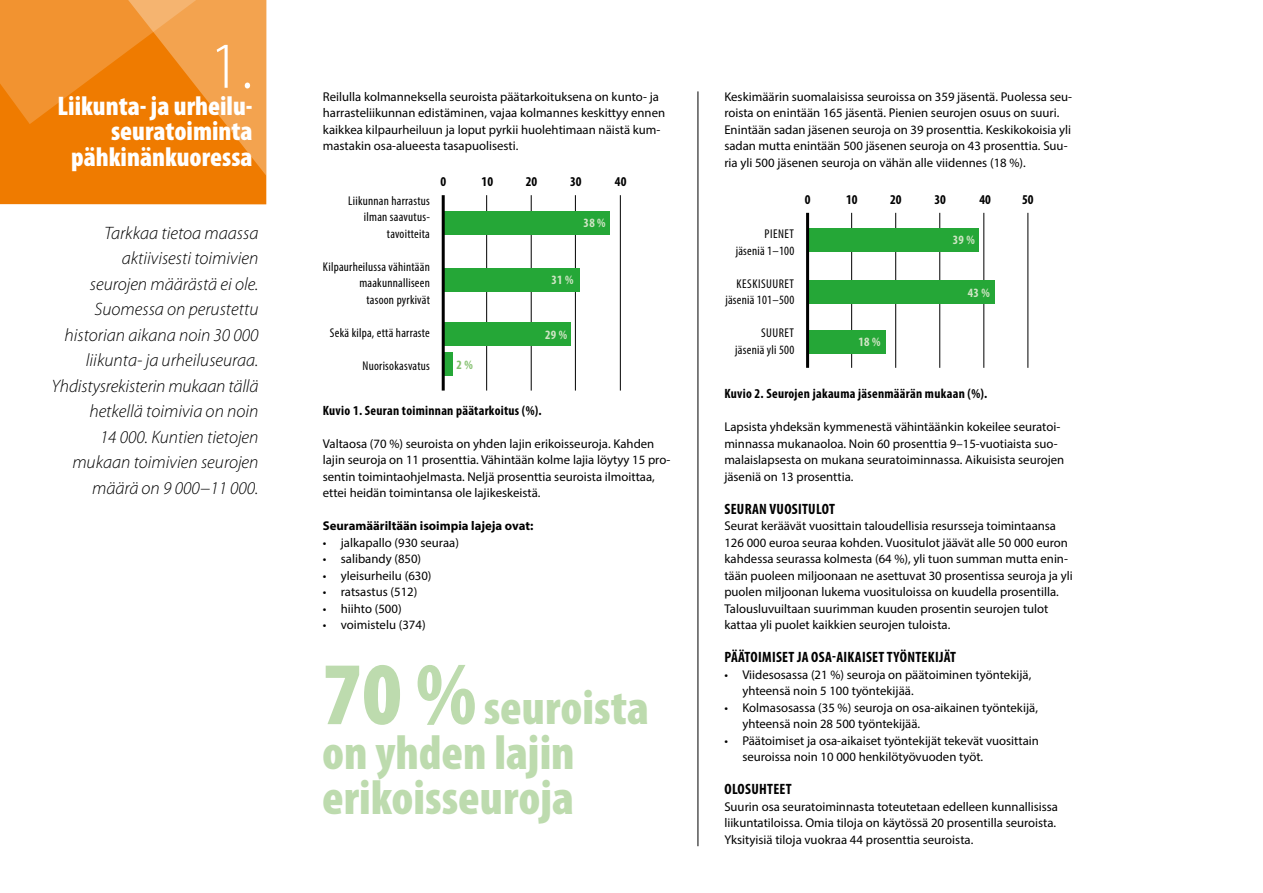
<style>
.page{position:relative;width:1263px;height:893px;background:#fff}
.page>*{position:absolute;margin:0;border:0;box-sizing:border-box;transform-origin:0 0}
.t1{font:300 66px "Myriad Pro";color:#fff}
.t2{font:900 condensed 48.75px/45px "Myriad Pro";color:#bddbae}
.t3{font:900 condensed 27px/25.5px "Myriad Pro";color:#fff;text-align:right}
.t4{font:italic 300 18px/25.5px "Myriad Pro";color:#000;text-align:right}
.t5{font:700 condensed 15px "Myriad Pro";letter-spacing:.02em;color:#000}
.t6{font:700 condensed 13.5px "Myriad Pro";letter-spacing:.005em;color:#000}
.t7{font:12.75px/16.5px "Myriad Pro";color:#000}
.t8{font:condensed 12.75px/16.5px "Myriad Pro";letter-spacing:.02em;color:#000;text-align:right}
.t9{font:700 12.75px "Myriad Pro";color:#000}
.t10{font:condensed 12.75px/16.5px "Myriad Pro";letter-spacing:.04em;color:#000;text-align:right}
.t11{font:700 condensed 12.75px "Myriad Pro";letter-spacing:.02em;color:#d0e5c5}
.t12{font:700 condensed 12.75px "Myriad Pro";color:#84c06f}
.s1{font-size:90px}
</style>
<div class="page">
<div style="left:0;top:0;width:266px;height:204px;background:#ef7b00"></div>
<svg style="left:0;top:0;width:266px;height:175px"></svg>
<hr style="left:697px;top:91px;width:1px;height:755px;background:#000">
<hr style="left:851px;top:213px;width:1px;height:155px;background:#000">
<hr style="left:895px;top:213px;width:1px;height:155px;background:#000">
<hr style="left:939px;top:213px;width:1px;height:155px;background:#000">
<hr style="left:983px;top:213px;width:1px;height:155px;background:#000">
<div style="left:807px;top:229px;width:172px;height:23px;background:#25a737"></div>
<div style="left:807px;top:281px;width:188px;height:23px;background:#25a737"></div>
<div style="left:807px;top:330px;width:79px;height:23px;background:#25a737"></div>
<hr style="left:806px;top:213px;width:3px;height:155px;background:#000">
<hr style="left:1027px;top:213px;width:1px;height:155px;background:#000">
<hr style="left:486px;top:195px;width:1px;height:196px;background:#000">
<hr style="left:531px;top:195px;width:1px;height:196px;background:#000">
<hr style="left:575px;top:195px;width:1px;height:196px;background:#000">
<hr style="left:620px;top:195px;width:1px;height:196px;background:#000">
<div style="left:443px;top:211px;width:167px;height:23px;background:#25a737"></div>
<div style="left:443px;top:268px;width:137px;height:23px;background:#25a737"></div>
<div style="left:443px;top:323px;width:128px;height:23px;background:#25a737"></div>
<div style="left:443px;top:353px;width:10px;height:23px;background:#25a737"></div>
<hr style="left:442px;top:195px;width:3px;height:196px;background:#000">
<h1 class="t1" style="left:209px;top:29px;width:45px">1.</h1>
<h3 class="t3" style="left:58px;top:93px;width:196px">Liikunta- ja urheilu&shy;seuratoiminta pähkinänkuoressa</h3>
<p class="t4" style="left:51px;top:221px;width:208px">Tarkkaa tietoa maassa aktiivisesti toimivien<br>seurojen määrästä ei ole.<br>Suomessa on perustettu historian aikana noin 30 000 liikunta- ja urheiluseuraa.<br>Yhdistysrekisterin mukaan tällä hetkellä toimivia on noin<br>14 000. Kuntien tietojen mukaan toimivien seurojen määrä on 9 000−11 000.</p>
<p class="t7" style="left:323px;top:88px;width:344px">Reilulla kolmanneksella seuroista päätarkoituksena on kunto- ja harrasteliikunnan edistäminen, vajaa kolmannes keskittyy ennen kaikkea kilpaurheiluun ja loput pyrkii huolehtimaan näistä kum&shy;mastakin osa-alueesta tasapuolisesti.</p>
<p class="t8" style="left:348px;top:192px;width:83px">Liikunnan harrastus ilman saavutus&shy;tavoitteita</p>
<p class="t8" style="left:323px;top:258px;width:108px">Kilpaurheilussa vähintään maakunnalliseen<br>tasoon pyrkivät</p>
<p class="t8" style="left:330px;top:324px;width:102px">Sekä kilpa, että harraste</p>
<p class="t8" style="left:363px;top:357px;width:69px">Nuorisokasvatus</p>
<p class="t6" style="left:440px;top:173px;width:7px">0</p>
<p class="t6" style="left:482px;top:173px;width:13px">10</p>
<p class="t6" style="left:526px;top:173px;width:13px">20</p>
<p class="t6" style="left:570px;top:173px;width:13px">30</p>
<p class="t6" style="left:615px;top:173px;width:13px">40</p>
<p class="t12" style="left:456px;top:356px;width:18px">2 %</p>
<p class="t11" style="left:584px;top:215px;width:24px">38 %</p>
<p class="t11" style="left:551px;top:271px;width:24px">31 %</p>
<p class="t11" style="left:545px;top:327px;width:24px">29 %</p>
<p class="t6" style="left:323px;top:402px;width:220px">Kuvio 1. Seuran toiminnan päätarkoitus (%).</p>
<p class="t7" style="left:323px;top:435px;width:349px">Valtaosa (70 %) seuroista on yhden lajin erikoisseuroja. Kahden lajin seuroja on 11 prosenttia. Vähintään kolme lajia löytyy 15 pro&shy;sentin toimintaohjelmasta. Neljä prosenttia seuroista ilmoittaa, ettei heidän toimintansa ole lajikeskeistä.</p>
<p class="t9" style="left:323px;top:517px;width:212px">Seuramääriltään isoimpia lajeja ovat:</p>
<p class="t7" style="left:323px;top:534px;width:138px">• jalkapallo (930 seuraa)</p>
<p class="t7" style="left:323px;top:550px;width:100px">• salibandy (850)</p>
<p class="t7" style="left:323px;top:567px;width:110px">• yleisurheilu (630)</p>
<p class="t7" style="left:323px;top:583px;width:96px">• ratsastus (512)</p>
<p class="t7" style="left:323px;top:600px;width:80px">• hiihto (500)</p>
<p class="t7" style="left:323px;top:616px;width:104px">• voimistelu (374)</p>
<h2 class="t2" style="left:322px;top:686px;width:328px"><span class="s1">70 %</span> seuroista on yhden lajin erikoisseuroja</h2>
<p class="t7" style="left:724px;top:88px;width:349px">Keskimäärin suomalaisissa seuroissa on 359 jäsentä. Puolessa seu&shy;roista on enintään 165 jäsentä. Pienien seurojen osuus on suuri.<br>Enintään sadan jäsenen seuroja on 39 prosenttia. Keskikokoisia yli sadan mutta enintään 500 jäsenen seuroja on 43 prosenttia. Suu&shy;ria yli 500 jäsenen seuroja on vähän alle viidennes (18 %).</p>
<p class="t8" style="left:736px;top:226px;width:60px">Pienet jäseniä 1–100</p>
<p class="t10" style="left:725px;top:275px;width:70px">Keskisuuret jäseniä 101–500</p>
<p class="t8" style="left:735px;top:325px;width:60px">Suuret jäseniä yli 500</p>
<p class="t6" style="left:805px;top:191px;width:7px">0</p>
<p class="t6" style="left:846px;top:191px;width:13px">10</p>
<p class="t6" style="left:890px;top:191px;width:13px">20</p>
<p class="t6" style="left:934px;top:191px;width:13px">30</p>
<p class="t6" style="left:979px;top:191px;width:13px">40</p>
<p class="t6" style="left:1022px;top:191px;width:13px">50</p>
<p class="t11" style="left:953px;top:232px;width:24px">39 %</p>
<p class="t11" style="left:858px;top:334px;width:24px">18 %</p>
<p class="t11" style="left:968px;top:285px;width:24px">43 %</p>
<p class="t6" style="left:724px;top:385px;width:265px">Kuvio 2. Seurojen jakauma jäsenmäärän mukaan (%).</p>
<p class="t7" style="left:724px;top:418px;width:341px">Lapsista yhdeksän kymmenestä vähintäänkin kokeilee seuratoi&shy;minnassa mukanaoloa. Noin 60 prosenttia 9–15-vuotiaista suo&shy;malaislapsesta on mukana seuratoiminnassa. Aikuisista seurojen jäseniä on 13 prosenttia.</p>
<p class="t5" style="left:724px;top:499px;width:112px">Seuran vuositulot</p>
<p class="t7" style="left:724px;top:517px;width:350px">Seurat keräävät vuosittain taloudellisia resursseja toimintaansa 126 000 euroa seuraa kohden. Vuositulot jäävät alle 50 000 euron kahdessa seurassa kolmesta (64 %), yli tuon summan mutta enin&shy;tään puoleen miljoonaan ne asettuvat 30 prosentissa seuroja ja yli puolen miljoonan lukema vuosituloissa on kuudella prosentilla.<br>Talousluvuiltaan suurimman kuuden prosentin seurojen tulot kattaa yli puolet kaikkien seurojen tuloista.</p>
<p class="t5" style="left:724px;top:648px;width:233px">Päätoimiset ja osa-aikaiset työntekijät</p>
<p class="t7" style="left:742px;top:666px;width:291px;text-indent:-18px">• Viidesosassa (21 %) seuroja on päätoiminen työntekijä, yhteensä noin 5 100 työntekijää.</p>
<p class="t7" style="left:742px;top:699px;width:297px;text-indent:-18px">• Kolmasosassa (35 %) seuroja on osa-aikainen työntekijä, yhteensä noin 28 500 työntekijää.</p>
<p class="t7" style="left:742px;top:732px;width:298px;text-indent:-18px">• Päätoimiset ja osa-aikaiset työntekijät tekevät vuosittain seuroissa noin 10 000 henkilötyövuoden työt.</p>
<p class="t5" style="left:724px;top:780px;width:69px">Olosuhteet</p>
<p class="t7" style="left:724px;top:798px;width:335px">Suurin osa seuratoiminnasta toteutetaan edelleen kunnallisissa liikuntatiloissa. Omia tiloja on käytössä 20 prosentilla seuroista.<br>Yksityisiä tiloja vuokraa 44 prosenttia seuroista.</p>
</div>
